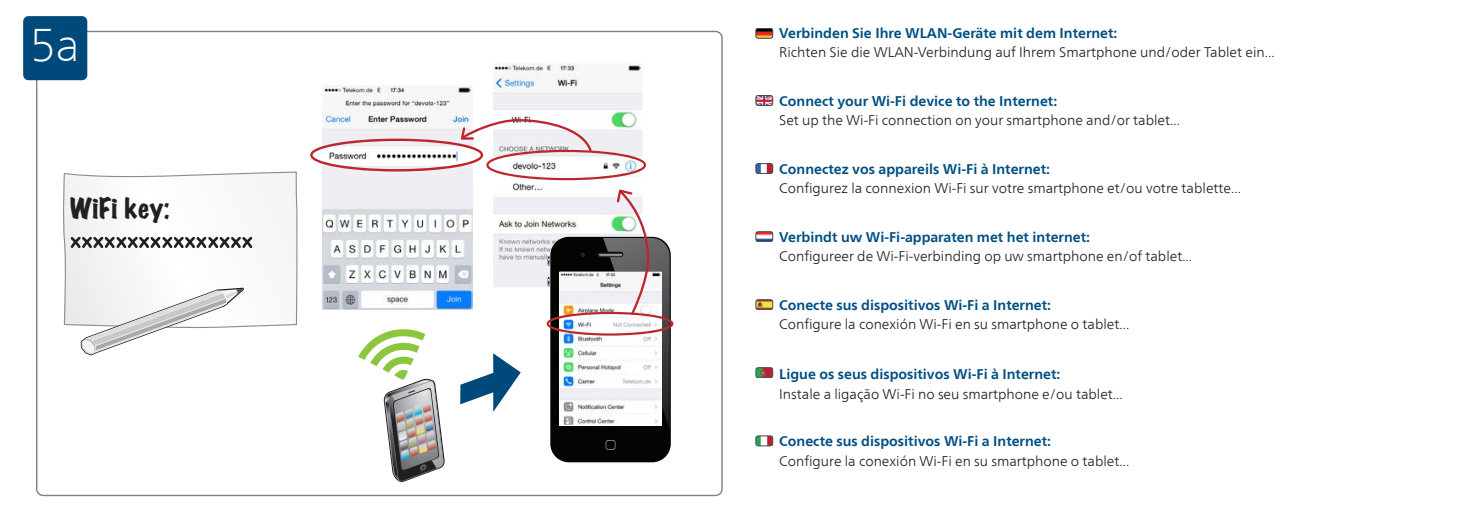
<style>
.page{position:relative;width:1469px;height:521px;background:#fff}
.page>*{position:absolute;margin:0;border:0;box-sizing:border-box;transform-origin:0 0}
.t1{font:100 45.68px "Frutiger Neue LT Com";color:#fff}
.t2{font:expanded 25.2px "Marker Felt";color:#231f20}
.t3{font:300 14px "Frutiger Neue LT Com";color:#231f20}
.t4{font:700 14px "Frutiger Neue LT Com";color:#004f83}
</style>
<div class="page">
<svg style="left:36px;top:31px;width:686px;height:465px"></svg>
<div style="left:23px;top:16px;width:64px;height:64px;background:#00497b;border-radius:5px"></div>
<svg style="left:460px;top:353px;width:61px;height:59px"></svg>
<img style="left:323px;top:86px;width:149px;height:223px">
<img style="left:493px;top:63px;width:149px;height:224px">
<div style="left:550px;top:237px;width:121px;height:225px;background:#040503;border-radius:19px"></div>
<svg style="left:605px;top:440px;width:10px;height:10px"></svg>
<svg style="left:546px;top:189px;width:127px;height:240px"></svg>
<svg style="left:310px;top:119px;width:336px;height:61px"></svg>
<svg style="left:358px;top:327px;width:86px;height:155px"></svg>
<svg style="left:61px;top:172px;width:237px;height:156px"></svg>
<svg style="left:73px;top:286px;width:172px;height:77px"></svg>
<svg style="left:71px;top:237px;width:181px;height:11px"></svg>
<img style="left:757px;top:30px;width:14px;height:7px">
<div style="left:755px;top:28px;width:18px;height:11px;border:1px solid #3f4a50;border-radius:2px"></div>
<img style="left:757px;top:97px;width:14px;height:7px">
<div style="left:755px;top:95px;width:18px;height:11px;border:1px solid #3f4a50;border-radius:2px"></div>
<img style="left:757px;top:165px;width:14px;height:7px">
<div style="left:755px;top:163px;width:18px;height:11px;border:1px solid #3f4a50;border-radius:2px"></div>
<img style="left:757px;top:233px;width:14px;height:7px">
<div style="left:755px;top:231px;width:18px;height:11px;border:1px solid #3f4a50;border-radius:2px"></div>
<img style="left:757px;top:301px;width:14px;height:7px">
<div style="left:755px;top:299px;width:18px;height:11px;border:1px solid #3f4a50;border-radius:2px"></div>
<img style="left:757px;top:369px;width:14px;height:7px">
<div style="left:755px;top:367px;width:18px;height:11px;border:1px solid #3f4a50;border-radius:2px"></div>
<img style="left:757px;top:438px;width:14px;height:6px">
<div style="left:755px;top:436px;width:18px;height:10px;border:1px solid #3f4a50;border-radius:2px"></div>
<h1 class="t1" style="left:30px;top:17px;width:51px">5a</h1>
<h2 class="t2" style="left:70px;top:189px;width:101px">WiFi key:</h2>
<p class="t4" style="left:779px;top:25px;width:340px">Verbinden Sie Ihre WLAN-Geräte mit dem Internet:</p>
<p class="t3" style="left:779px;top:44px;width:497px">Richten Sie die WLAN-Verbindung auf Ihrem Smartphone und/oder Tablet ein...</p>
<p class="t4" style="left:779px;top:93px;width:279px">Connect your Wi-Fi device to the Internet:</p>
<p class="t3" style="left:779px;top:112px;width:402px">Set up the Wi-Fi connection on your smartphone and/or tablet...</p>
<p class="t4" style="left:779px;top:161px;width:272px">Connectez vos appareils Wi-Fi à Internet:</p>
<p class="t3" style="left:779px;top:180px;width:463px">Configurez la connexion Wi-Fi sur votre smartphone et/ou votre tablette...</p>
<p class="t4" style="left:779px;top:229px;width:312px">Verbindt uw Wi-Fi-apparaten met het internet:</p>
<p class="t3" style="left:779px;top:248px;width:414px">Configureer de Wi-Fi-verbinding op uw smartphone en/of tablet...</p>
<p class="t4" style="left:779px;top:297px;width:273px">Conecte sus dispositivos Wi-Fi a Internet:</p>
<p class="t3" style="left:779px;top:316px;width:351px">Configure la conexión Wi-Fi en su smartphone o tablet...</p>
<p class="t4" style="left:779px;top:366px;width:283px">Ligue os seus dispositivos Wi-Fi à Internet:</p>
<p class="t3" style="left:779px;top:385px;width:345px">Instale a ligação Wi-Fi no seu smartphone e/ou tablet...</p>
<p class="t4" style="left:779px;top:433px;width:273px">Conecte sus dispositivos Wi-Fi a Internet:</p>
<p class="t3" style="left:779px;top:452px;width:351px">Configure la conexión Wi-Fi en su smartphone o tablet...</p>
</div>
